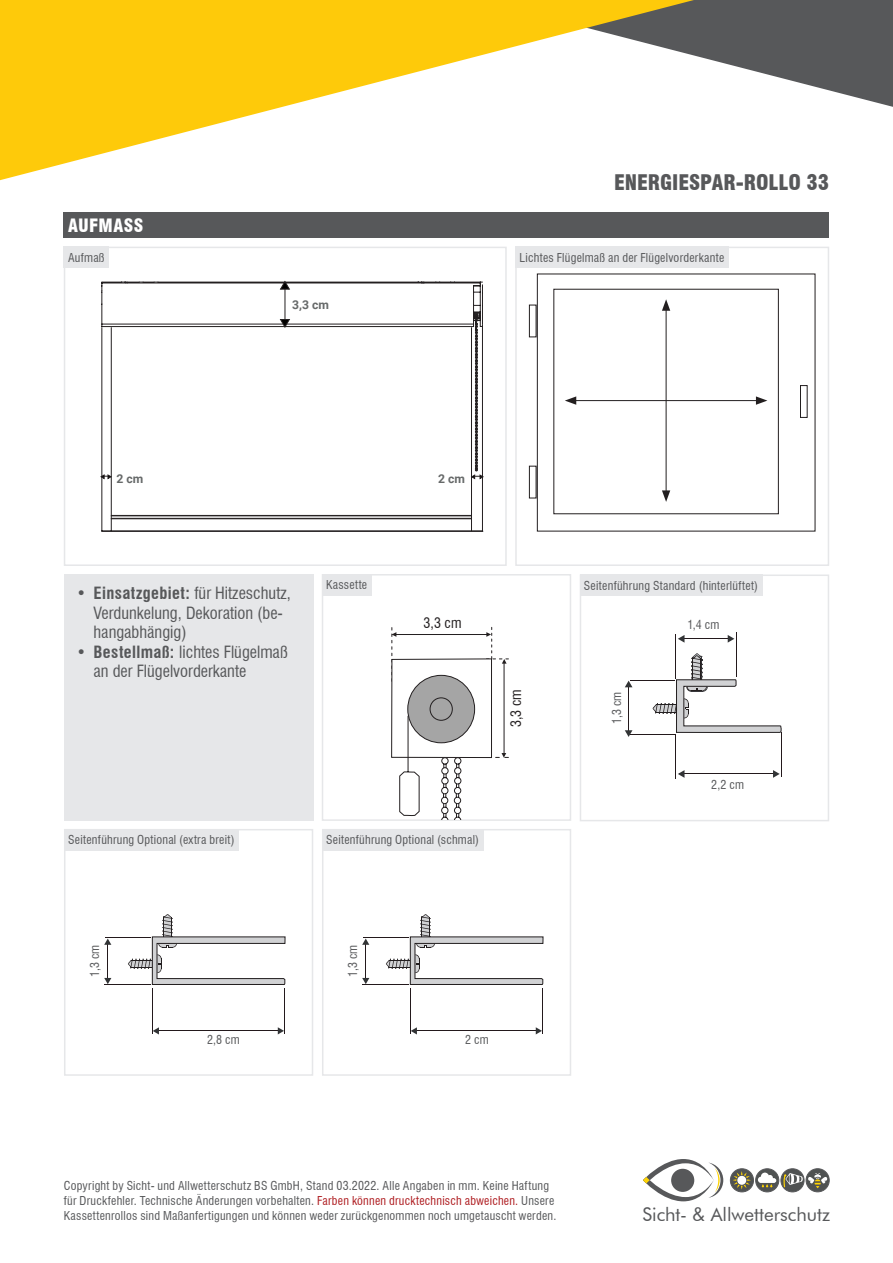
<style>
.page{position:relative;width:893px;height:1263px;background:#fff}
.page>*{position:absolute;margin:0;border:0;box-sizing:border-box;transform-origin:0 0}
.t1{font:900 condensed 21px "Swiss 721 BT";letter-spacing:-.005em;color:#57585a}
.t2{font:18.75px "Futura BT";color:#57585a}
.t3{font:900 condensed 18px "Swiss 721 BT";letter-spacing:.02em;color:#fff}
.t4{font:condensed 16.5px/19.5px "Swiss 721 BT";color:#57585a}
.t5{font:condensed 14.1px "Swiss 721 BT";color:#231f20}
.t6{font:700 12.15px "Roboto";color:#666969}
.Bildkasten{font:condensed 12px/15px "Swiss 721 BT";letter-spacing:.02em;color:#57585a}
.Kasten_Fließtext{font:condensed 12px "Swiss 721 BT";letter-spacing:.01em;color:#57585a}
.s1{font-weight:700}
.s2{color:#af1e22}
</style>
<div class="page">
<svg style="left:743px;top:0;width:150px;height:107px;fill:#57585a"></svg>
<svg style="left:0;top:0;width:743px;height:181px"></svg>
<div style="left:806px;top:1169px;width:23px;height:23px;background:#4f5252;border-radius:50%"></div>
<div style="left:806px;top:1168px;width:24px;height:24px;border:1px solid #57585a;border-radius:50%"></div>
<div style="left:730px;top:1169px;width:23px;height:23px;background:#4f5252;border-radius:50%"></div>
<div style="left:730px;top:1168px;width:24px;height:24px;border:1px solid #57585a;border-radius:50%"></div>
<svg style="left:733px;top:1171px;width:18px;height:18px"></svg>
<div style="left:737px;top:1176px;width:9px;height:9px;background:#fff;border-radius:50%"></div>
<svg style="left:756px;top:1169px;width:23px;height:23px"></svg>
<div style="left:755px;top:1168px;width:24px;height:24px;border:1px solid #57585a;border-radius:50%"></div>
<svg style="left:758px;top:1172px;width:18px;height:15px"></svg>
<div style="left:781px;top:1169px;width:23px;height:23px;background:#4f5252;border-radius:50%"></div>
<div style="left:780px;top:1168px;width:24px;height:24px;border:1px solid #57585a;border-radius:50%"></div>
<svg style="left:643px;top:1159px;width:80px;height:42px"></svg>
<div style="left:671px;top:1169px;width:23px;height:23px;background:#57585a;border-radius:50%"></div>
<svg style="left:783px;top:1173px;width:44px;height:15px"></svg>
<div style="left:515px;top:247px;width:314px;height:319px;border:2px solid #e6e7e9"></div>
<div style="left:64px;top:213px;width:765px;height:25px;background:#57585a"></div>
<div style="left:64px;top:574px;width:249px;height:247px;background:#e6e7e9"></div>
<div style="left:64px;top:829px;width:249px;height:247px;border:2px solid #e6e7e9"></div>
<div style="left:322px;top:829px;width:249px;height:247px;border:2px solid #e6e7e9"></div>
<div style="left:64px;top:829px;width:175px;height:21px;background:#e6e7e9"></div>
<div style="left:322px;top:829px;width:161px;height:21px;background:#e6e7e9"></div>
<div style="left:580px;top:574px;width:249px;height:247px;border:2px solid #e6e7e9"></div>
<div style="left:64px;top:247px;width:443px;height:319px;border:2px solid #e6e7e9"></div>
<div style="left:322px;top:574px;width:249px;height:247px;border:2px solid #e6e7e9"></div>
<div style="left:322px;top:574px;width:49px;height:21px;background:#e6e7e9"></div>
<div style="left:64px;top:247px;width:45px;height:21px;background:#e6e7e9"></div>
<div style="left:515px;top:247px;width:214px;height:21px;background:#e6e7e9"></div>
<div style="left:580px;top:574px;width:182px;height:22px;background:#e6e7e9"></div>
<svg style="left:528px;top:273px;width:288px;height:259px"></svg>
<svg style="left:565px;top:396px;width:11px;height:9px"></svg>
<svg style="left:756px;top:396px;width:11px;height:9px"></svg>
<hr style="left:666px;top:308px;width:1px;height:185px;background:#231f20">
<svg style="left:662px;top:490px;width:8px;height:12px"></svg>
<svg style="left:662px;top:299px;width:8px;height:12px"></svg>
<hr style="left:102px;top:324px;width:372px;height:1px;background:#231f20">
<hr style="left:102px;top:326px;width:372px;height:1px;background:#231f20">
<hr style="left:158px;top:282px;width:260px;height:1px;background:#231f20">
<hr style="left:127px;top:283px;width:295px;height:1px;background:#231f20">
<hr style="left:111px;top:515px;width:360px;height:1px;background:#231f20">
<hr style="left:111px;top:518px;width:360px;height:1px;background:#231f20">
<hr style="left:101px;top:531px;width:382px;height:1px;background:#231f20">
<hr style="left:102px;top:530px;width:381px;height:1px;background:#231f20">
<hr style="left:471px;top:328px;width:1px;height:203px;background:#231f20">
<hr style="left:111px;top:328px;width:1px;height:203px;background:#231f20">
<hr style="left:101px;top:328px;width:1px;height:203px;background:#231f20">
<hr style="left:482px;top:324px;width:1px;height:207px;background:#231f20">
<svg style="left:101px;top:282px;width:57px;height:45px"></svg>
<svg style="left:100px;top:474px;width:12px;height:5px"></svg>
<svg style="left:418px;top:282px;width:66px;height:197px"></svg>
<hr style="left:285px;top:288px;width:1px;height:33px;background:#231f20">
<svg style="left:279px;top:318px;width:11px;height:10px"></svg>
<svg style="left:279px;top:280px;width:11px;height:10px"></svg>
<svg style="left:391px;top:627px;width:117px;height:192px"></svg>
<hr style="left:683px;top:638px;width:46px;height:1px;background:#23191c">
<svg style="left:678px;top:635px;width:6px;height:8px"></svg>
<svg style="left:728px;top:635px;width:6px;height:8px"></svg>
<hr style="left:675px;top:734px;width:1px;height:45px;background:#23191c">
<hr style="left:736px;top:632px;width:1px;height:45px;background:#23191c">
<hr style="left:679px;top:774px;width:96px;height:1px;background:#23191c">
<svg style="left:678px;top:770px;width:6px;height:8px"></svg>
<svg style="left:773px;top:770px;width:7px;height:8px"></svg>
<hr style="left:675px;top:634px;width:1px;height:44px;background:#23191c">
<hr style="left:781px;top:733px;width:1px;height:44px;background:#23191c">
<hr style="left:628px;top:686px;width:1px;height:46px;background:#23191c">
<svg style="left:625px;top:681px;width:7px;height:6px"></svg>
<svg style="left:625px;top:730px;width:7px;height:7px"></svg>
<hr style="left:630px;top:680px;width:45px;height:1px;background:#23191c">
<hr style="left:630px;top:734px;width:45px;height:1px;background:#23191c">
<svg style="left:653px;top:653px;width:129px;height:80px"></svg>
<hr style="left:158px;top:1031px;width:123px;height:1px;background:#23191c">
<svg style="left:153px;top:1027px;width:6px;height:7px"></svg>
<svg style="left:278px;top:1027px;width:6px;height:7px"></svg>
<hr style="left:152px;top:988px;width:1px;height:46px;background:#23191c">
<hr style="left:284px;top:988px;width:1px;height:46px;background:#23191c">
<hr style="left:107px;top:941px;width:1px;height:42px;background:#23191c">
<svg style="left:104px;top:938px;width:7px;height:7px"></svg>
<svg style="left:104px;top:978px;width:7px;height:6px"></svg>
<hr style="left:105px;top:937px;width:46px;height:1px;background:#23191c">
<hr style="left:105px;top:985px;width:46px;height:1px;background:#23191c">
<svg style="left:128px;top:914px;width:157px;height:71px"></svg>
<hr style="left:416px;top:1031px;width:123px;height:1px;background:#23191c">
<svg style="left:411px;top:1027px;width:6px;height:7px"></svg>
<svg style="left:536px;top:1027px;width:6px;height:7px"></svg>
<hr style="left:410px;top:988px;width:1px;height:46px;background:#23191c">
<hr style="left:542px;top:988px;width:1px;height:46px;background:#23191c">
<hr style="left:365px;top:941px;width:1px;height:42px;background:#23191c">
<svg style="left:362px;top:938px;width:7px;height:7px"></svg>
<svg style="left:362px;top:978px;width:7px;height:6px"></svg>
<hr style="left:363px;top:937px;width:46px;height:1px;background:#23191c">
<hr style="left:363px;top:985px;width:46px;height:1px;background:#23191c">
<svg style="left:386px;top:914px;width:157px;height:71px"></svg>
<p class="t3" style="left:68px;top:215px;width:77px">AUFMASS</p>
<p class="t1" style="left:614px;top:170px;width:216px">ENERGIESPAR-ROLLO 33</p>
<p class="Bildkasten" style="left:68px;top:250px;width:38px">Aufmaß</p>
<p class="Bildkasten" style="left:519px;top:250px;width:206px">Lichtes Flügelmaß an der Flügelvorderkante</p>
<p class="t6" style="left:292px;top:296px;width:38px">3,3 cm</p>
<p class="t6" style="left:116px;top:470px;width:28px">2 cm</p>
<p class="t6" style="left:438px;top:470px;width:28px">2 cm</p>
<p class="t4" style="left:94px;top:584px;width:199px;text-indent:-17px">• <span class="s1">Einsatzgebiet:</span> für Hitzeschutz,<br>Verdunkelung, Dekoration (be&shy;hangabhängig)</p>
<p class="t4" style="left:94px;top:642px;width:196px;text-indent:-17px">• <span class="s1">Bestellmaß:</span> lichtes Flügelmaß an der Flügelvorderkante</p>
<p class="Bildkasten" style="left:326px;top:577px;width:43px">Kassette</p>
<p class="t5" style="left:424px;top:614px;width:39px">3,3 cm</p>
<p class="t5" style="left:507px;top:727px;width:39px;rotate:-90deg">3,3 cm</p>
<p class="Bildkasten" style="left:68px;top:832px;width:168px">Seitenführung Optional (extra breit)</p>
<p class="Bildkasten" style="left:326px;top:832px;width:154px">Seitenführung Optional (schmal)</p>
<p class="Kasten_Fließtext" style="left:87px;top:977px;width:34px;rotate:-90deg">1,3 cm</p>
<p class="Kasten_Fließtext" style="left:345px;top:977px;width:34px;rotate:-90deg">1,3 cm</p>
<p class="Kasten_Fließtext" style="left:207px;top:1032px;width:34px">2,8 cm</p>
<p class="Kasten_Fließtext" style="left:465px;top:1032px;width:25px">2 cm</p>
<p class="Bildkasten" style="left:584px;top:578px;width:176px">Seitenführung Standard (hinterlüftet)</p>
<p class="Kasten_Fließtext" style="left:610px;top:724px;width:34px;rotate:-90deg">1,3 cm</p>
<p class="Kasten_Fließtext" style="left:687px;top:617px;width:34px">1,4 cm</p>
<p class="Kasten_Fließtext" style="left:711px;top:778px;width:34px">2,2 cm</p>
<p class="Bildkasten" style="left:64px;top:1178px;width:494px">Copyright by Sicht- und Allwetterschutz BS GmbH, Stand 03.2022. Alle Angaben in mm. Keine Haftung für Druckfehler. Technische Änderungen vorbehalten. <span class="s2">Farben können drucktechnisch abweichen.</span> Unsere<br>Kassettenrollos sind Maßanfertigungen und können weder zurückgenommen noch umgetauscht werden.</p>
<h2 class="t2" style="left:642px;top:1203px;width:189px">Sicht- &amp; Allwetterschutz</h2>
</div>
